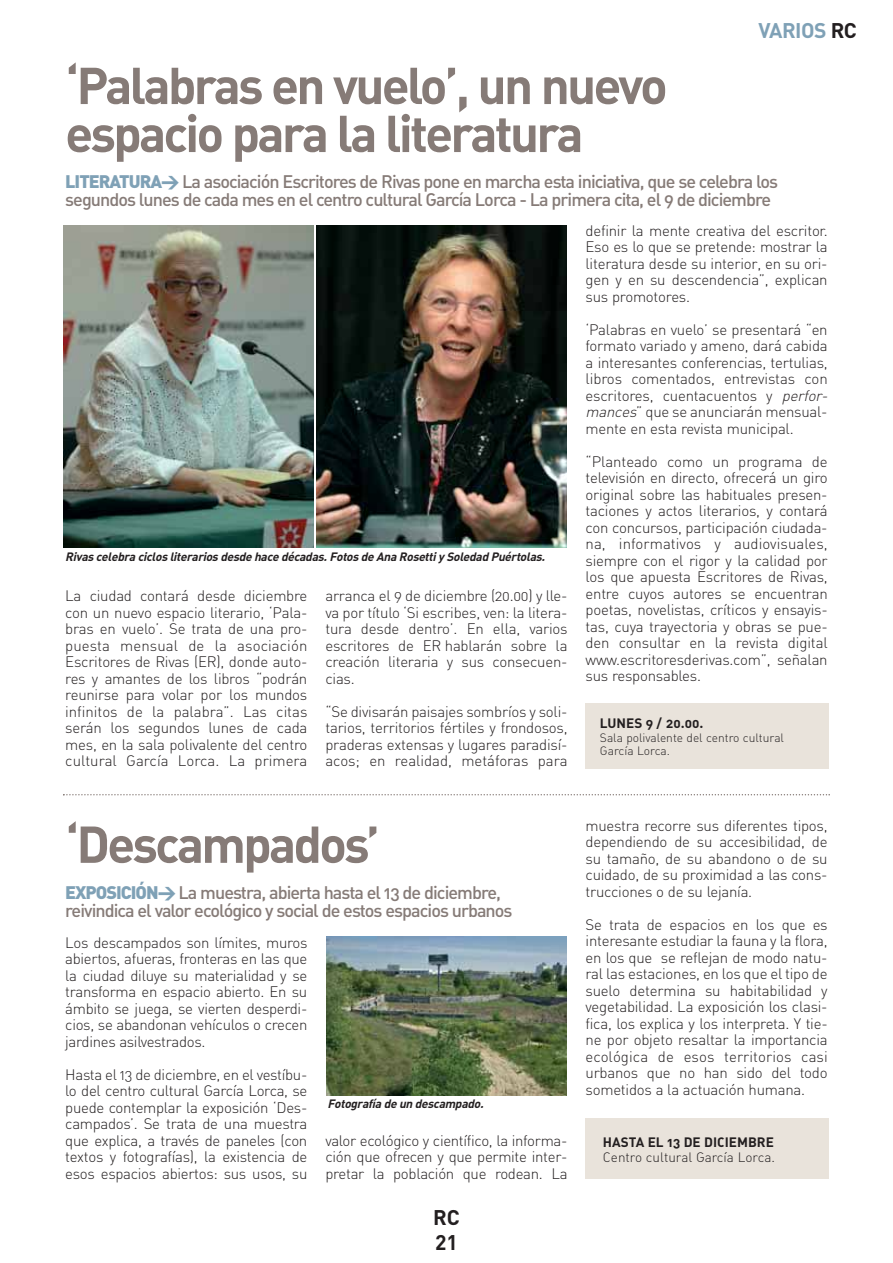
<style>
.page{position:relative;width:893px;height:1263px;background:#fff}
.page>*{position:absolute;margin:0;border:0;box-sizing:border-box;transform-origin:0 0}
.t1{font:51px/48px "DIN Bold Alternate";letter-spacing:-.055em;color:#867b77}
.t2{font:700 21px "DIN";letter-spacing:-.025em;color:#7fa1b6}
.t3{font:700 21px/25.5px "DIN";color:#231f20}
.t4{font:18px/18px "DIN Medium Alternate";letter-spacing:-.055em;color:#867b77}
.t5{font:15px/16.5px "DIN Light Alternate";letter-spacing:-.015em;color:#231f20;text-align:justify}
.t6{font:13.5px "DIN Bold Alternate";color:#231f20}
.t7{font:13.5px "DIN Light Alternate";color:#231f20}
.t8{font:italic 12px "DIN Bold Alternate";color:#231f20}
.t9{font:12px/13.5px "DIN Light Alternate";color:#231f20}
.s1{color:#231f20}
.s2{font-family:"DIN";font-weight:900;color:#7fa1b6}
.s3{font-style:italic}
</style>
<div class="page">
<div style="left:586px;top:1118px;width:243px;height:61px;background:#e9e3db"></div>
<div style="left:586px;top:703px;width:243px;height:65px;background:#e9e3db"></div>
<img style="left:64px;top:225px;width:250px;height:322px">
<img style="left:317px;top:225px;width:250px;height:322px">
<svg style="left:63px;top:794px;width:767px;height:1px"></svg>
<img style="left:326px;top:937px;width:241px;height:158px">
<h2 class="t2" style="left:758px;top:23px;width:100px">VARIOS <span class="s1">RC</span></h2>
<h1 class="t1" style="left:65px;top:68px;width:604px">‘Palabras en vuelo’, un nuevo espacio para la literatura</h1>
<p class="t4" style="left:65px;top:175px;width:714px"><span class="s2">LITERATURA&gt;</span> La asociación Escritores de Rivas pone en marcha esta iniciativa, que se celebra los segundos lunes de cada mes en el centro cultural García Lorca - La primera cita, el 9 de diciembre</p>
<p class="t8" style="left:65px;top:553px;width:483px">Rivas celebra ciclos literarios desde hace décadas.Fotos de Ana Rosettiy Soledad Puértolas.</p>
<p class="t5" style="left:65px;top:589px;width:244px">La ciudad contará desde diciembre con un nuevo espacio literario, ‘Pala&shy;bras en vuelo’. Se trata de una pro&shy;puesta mensual de la asociación Escritores de Rivas (ER), donde auto&shy;res y amantes de los libros “podrán reunirse para volar por los mundos infinitos de la palabra”. Las citas serán los segundos lunes de cada mes, en la sala polivalente del centro cultural García Lorca. La primera</p>
<p class="t5" style="left:325px;top:589px;width:244px">arranca el 9 de diciembre (20.00) y lle&shy;va por título ‘Si escribes, ven: la litera&shy;tura desde dentro’. En ella, varios escritores de ER hablarán sobre la creación literaria y sus consecuen&shy;cias.</p>
<p class="t5" style="left:325px;top:705px;width:244px">“Se divisarán paisajes sombríos y soli&shy;tarios, territorios fértiles y frondosos, praderas extensas y lugares paradisí&shy;acos; en realidad, metáforas para</p>
<p class="t5" style="left:586px;top:224px;width:244px">definir la mente creativa del escritor.<br>Eso es lo que se pretende: mostrar la literatura desde su interior, en su ori&shy;gen y en su descendencia”, explican sus promotores.</p>
<p class="t5" style="left:586px;top:323px;width:247px;text-align:left">‘Palabras en vuelo’ se presentará “en formato variado y ameno, dará cabida a interesantes conferencias, tertulias, libros comentados, entrevistas con escritores, cuentacuentos y <span class="s3">perfor&shy;mances</span>” que se anunciarán mensual&shy;mente en esta revista municipal.</p>
<p class="t5" style="left:586px;top:455px;width:244px">“Planteado como un programa de televisión en directo, ofrecerá un giro original sobre las habituales presen&shy;taciones y actos literarios, y contará con concursos, participación ciudada&shy;na, informativos y audiovisuales, siempre con el rigor y la calidad por los que apuesta Escritores de Rivas, entre cuyos autores se encuentran poetas, novelistas, críticos y ensayis&shy;tas, cuya trayectoria y obras se pue&shy;den consultar en la revista digital www.escritoresderivas.com”, señalan sus responsables.</p>
<p class="t6" style="left:600px;top:719px;width:105px">LUNES 9 / 20.00.</p>
<p class="t9" style="left:600px;top:732px;width:186px">Sala polivalente del centro cultural<br>García Lorca.</p>
<h1 class="t1" style="left:65px;top:827px;width:316px">‘Descampados’</h1>
<p class="t4" style="left:65px;top:885px;width:449px"><span class="s2">EXPOSICIÓN&gt;</span> La muestra, abierta hasta el 13 de diciembre, reivindica el valor ecológico y social de estos espacios urbanos</p>
<p class="t5" style="left:65px;top:936px;width:244px">Los descampados son límites, muros abiertos, afueras, fronteras en las que la ciudad diluye su materialidad y se transforma en espacio abierto. En su ámbito se juega, se vierten desperdi&shy;cios, se abandonan vehículos o crecen jardines asilvestrados.</p>
<p class="t5" style="left:65px;top:1068px;width:244px">Hasta el 13 de diciembre, en el vestíbu&shy;lo del centro cultural García Lorca, se puede contemplar la exposición ‘Des&shy;campados’. Se trata de una muestra que explica, a través de paneles (con textos y fotografías), la existencia de esos espacios abiertos: sus usos, su</p>
<p class="t8" style="left:327px;top:1099px;width:160px">Fotografía de un descampado.</p>
<p class="t5" style="left:325px;top:1134px;width:244px">valor ecológico y científico, la informa&shy;ción que ofrecen y que permite inter&shy;pretar la población que rodean. La</p>
<h2 class="t3" style="left:433px;top:1206px;width:28px">RC<br>21</h2>
<p class="t5" style="left:586px;top:819px;width:244px">muestra recorre sus diferentes tipos, dependiendo de su accesibilidad, de su tamaño, de su abandono o de su cuidado, de su proximidad a las cons&shy;trucciones o de su lejanía.</p>
<p class="t5" style="left:586px;top:918px;width:244px">Se trata de espacios en los que es interesante estudiar la fauna y la flora, en los que se reflejan de modo natu&shy;ral las estaciones, en los que el tipo de suelo determina su habitabilidad y vegetabilidad. La exposición los clasi&shy;fica, los explica y los interpreta. Y tie&shy;ne por objeto resaltar la importancia ecológica de esos territorios casi urbanos que no han sido del todo sometidos a la actuación humana.</p>
<p class="t6" style="left:603px;top:1137px;width:172px">HASTA EL 13 DE DICIEMBRE</p>
<p class="t7" style="left:603px;top:1152px;width:174px">Centro cultural García Lorca.</p>
</div>
